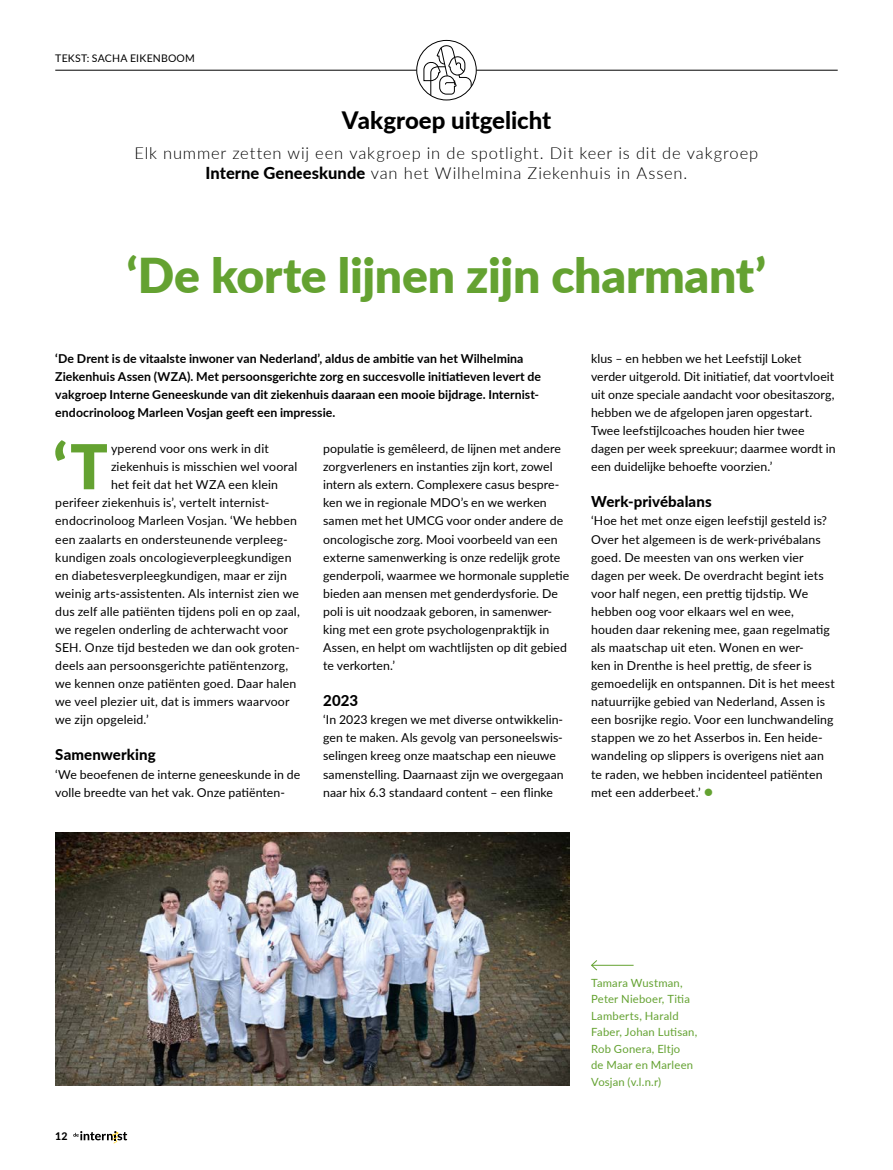
<style>
.page{position:relative;width:893px;height:1170px;background:#fff}
.page>*{position:absolute;margin:0;border:0;box-sizing:border-box;transform-origin:0 0}
.t1{font:900 61.95px "Lato";color:#64a231}
.t2{font:900 48px "Lato";letter-spacing:-.005em;color:#64a231}
.t3{font:800 24px "Lato";letter-spacing:-.005em;color:#000}
.t4{font:300 16.5px/19.5px "Lato";letter-spacing:.05em;color:#000;text-align:center}
.t5{font:800 15px "Lato";letter-spacing:.01em;color:#000}
.t6{font:12.3px/18px "Lato";letter-spacing:.005em;color:#000}
.t7{font:700 12.3px/18px "Lato";letter-spacing:.005em;color:#000}
.t8{font:11.25px/16.5px "Lato";letter-spacing:.015em;color:#64a231}
.t9{font:10.5px "Lato";letter-spacing:.02em;color:#000}
.t10{font:800 10.5px "Lato";color:#000}
.s1{font-weight:800}
.s2{color:#64a231}
</style>
<div class="page">
<img style="left:55px;top:832px;width:515px;height:253px">
<hr style="left:592px;top:964px;width:42px;height:1px;background:#64a231">
<svg style="left:591px;top:960px;width:7px;height:11px"></svg>
<svg style="left:73px;top:1131px;width:54px;height:12px"></svg>
<hr style="left:55px;top:70px;width:362px;height:1px;background:#000">
<hr style="left:476px;top:70px;width:362px;height:1px;background:#000">
<svg style="left:417px;top:40px;width:59px;height:60px"></svg>
<div style="left:416px;top:40px;width:61px;height:60px;border:1px solid #000;border-radius:50%"></div>
<svg style="left:423px;top:45px;width:49px;height:51px"></svg>
<p class="t9" style="left:55px;top:50px;width:141px">TEKST: SACHA EIKENBOOM</p>
<h3 class="t3" style="left:342px;top:102px;width:211px">Vakgroep uitgelicht</h3>
<h3 class="t4" style="left:135px;top:145px;width:625px">Elk nummer zetten wij een vakgroep in de spotlight. Dit keer is dit de vakgroep<br><span class="s1">Interne Geneeskunde</span> van het Wilhelmina Ziekenhuis in Assen.</h3>
<h2 class="t2" style="left:127px;top:239px;width:641px">‘De korte lijnen zijn charmant’</h2>
<p class="t7" style="left:55px;top:348px;width:487px">‘De Drent is de vitaalste inwoner van Nederland’, aldus de ambitie van het Wilhelmina Ziekenhuis Assen (WZA). Met persoonsgerichte zorg en succesvolle initiatieven levert de vakgroep Interne Geneeskunde van dit ziekenhuis daaraan een mooie bijdrage. Internist&shy;endocrinoloog Marleen Vosjan geeft een impressie.</p>
<h1 class="t1" style="left:53px;top:440px;width:56px">‘T</h1>
<p class="t6" style="left:111px;top:440px;width:159px">yperend voor ons werk in dit</p>
<p class="t6" style="left:323px;top:439px;width:248px">populatie is gemêleerd, de lijnen met andere zorgverleners en instanties zijn kort, zowel intern als extern. Complexere casus bespre&shy;ken we in regionale MDO’s en we werken samen met het UMCG voor onder andere de oncologische zorg. Mooi voorbeeld van een externe samenwerking is onze redelijk grote genderpoli, waarmee we hormonale suppletie bieden aan mensen met genderdysforie. De poli is uit noodzaak geboren, in samenwer&shy;king met een grote psychologenpraktijk in Assen, en helpt om wachtlijsten op dit gebied te verkorten.’</p>
<p class="t5" style="left:323px;top:692px;width:36px">2023</p>
<p class="t6" style="left:323px;top:711px;width:242px">‘In 2023 kregen we met diverse ontwikkelin&shy;gen te maken. Als gevolg van personeelswis&shy;selingen kreeg onze maatschap een nieuwe samenstelling. Daarnaast zijn we overgegaan naar hix 6.3 standaard content – een flinke</p>
<p class="t6" style="left:111px;top:458px;width:188px">ziekenhuis is misschien wel vooral</p>
<p class="t6" style="left:111px;top:476px;width:169px">het feit dat het WZA een klein</p>
<p class="t6" style="left:55px;top:494px;width:215px">perifeer ziekenhuis is’, vertelt internist-</p>
<p class="t6" style="left:55px;top:511px;width:243px">endocrinoloog Marleen Vosjan. ‘We hebben</p>
<p class="t6" style="left:55px;top:531px;width:234px">een zaalarts en ondersteunende verpleeg-</p>
<p class="t6" style="left:55px;top:549px;width:238px">kundigen zoals oncologieverpleegkundigen</p>
<p class="t6" style="left:55px;top:567px;width:233px">en diabetesverpleegkundigen, maar er zijn</p>
<p class="t6" style="left:55px;top:583px;width:245px">weinig arts-assistenten. Als internist zien we</p>
<p class="t6" style="left:55px;top:601px;width:246px">dus zelf alle patiënten tijdens poli en op zaal,</p>
<p class="t6" style="left:55px;top:621px;width:234px">we regelen onderling de achterwacht voor</p>
<p class="t6" style="left:55px;top:638px;width:246px">SEH. Onze tijd besteden we dan ook groten-</p>
<p class="t6" style="left:55px;top:656px;width:234px">deels aan persoonsgerichte patiëntenzorg,</p>
<p class="t6" style="left:55px;top:674px;width:243px">we kennen onze patiënten goed. Daar halen</p>
<p class="t6" style="left:55px;top:693px;width:236px">we veel plezier uit, dat is immers waarvoor</p>
<p class="t6" style="left:55px;top:710px;width:95px">we zijn opgeleid.’</p>
<p class="t5" style="left:55px;top:743px;width:102px">Samenwerking</p>
<p class="t6" style="left:55px;top:765px;width:246px">‘We beoefenen de interne geneeskunde in de volle breedte van het vak. Onze patiënten-</p>
<p class="t6" style="left:591px;top:348px;width:246px">klus – en hebben we het Leefstijl Loket verder uitgerold. Dit initiatief, dat voortvloeit uit onze speciale aandacht voor obesitaszorg, hebben we de afgelopen jaren opgestart.<br>Twee leefstijlcoaches houden hier twee dagen per week spreekuur; daarmee wordt in een duidelijke behoefte voorzien.’</p>
<p class="t5" style="left:591px;top:490px;width:122px">Werk-privébalans</p>
<p class="t6" style="left:591px;top:511px;width:245px">‘Hoe het met onze eigen leefstijl gesteld is?<br>Over het algemeen is de werk-privébalans goed. De meesten van ons werken vier dagen per week. De overdracht begint iets voor half negen, een prettig tijdstip. We hebben oog voor elkaars wel en wee, houden daar rekening mee, gaan regelmatig als maatschap uit eten. Wonen en wer-<br>ken in Drenthe is heel prettig, de sfeer is gemoedelijk en ontspannen. Dit is het meest natuurrijke gebied van Nederland, Assen is een bosrijke regio. Voor een lunchwandeling stappen we zo het Asserbos in. Een heide&shy;wandeling op slippers is overigens niet aan te raden, we hebben incidenteel patiënten met een adderbeet.’ <span class="s2">●</span></p>
<p class="t10" style="left:55px;top:1130px;width:14px">12</p>
<p class="t8" style="left:591px;top:975px;width:108px">Tamara Wustman,<br>Peter Nieboer, Titia<br>Lamberts, Harald<br>Faber, Johan Lutisan,<br>Rob Gonera, Eltjo<br>de Maar en Marleen<br>Vosjan (v.l.n.r)</p>
</div>
